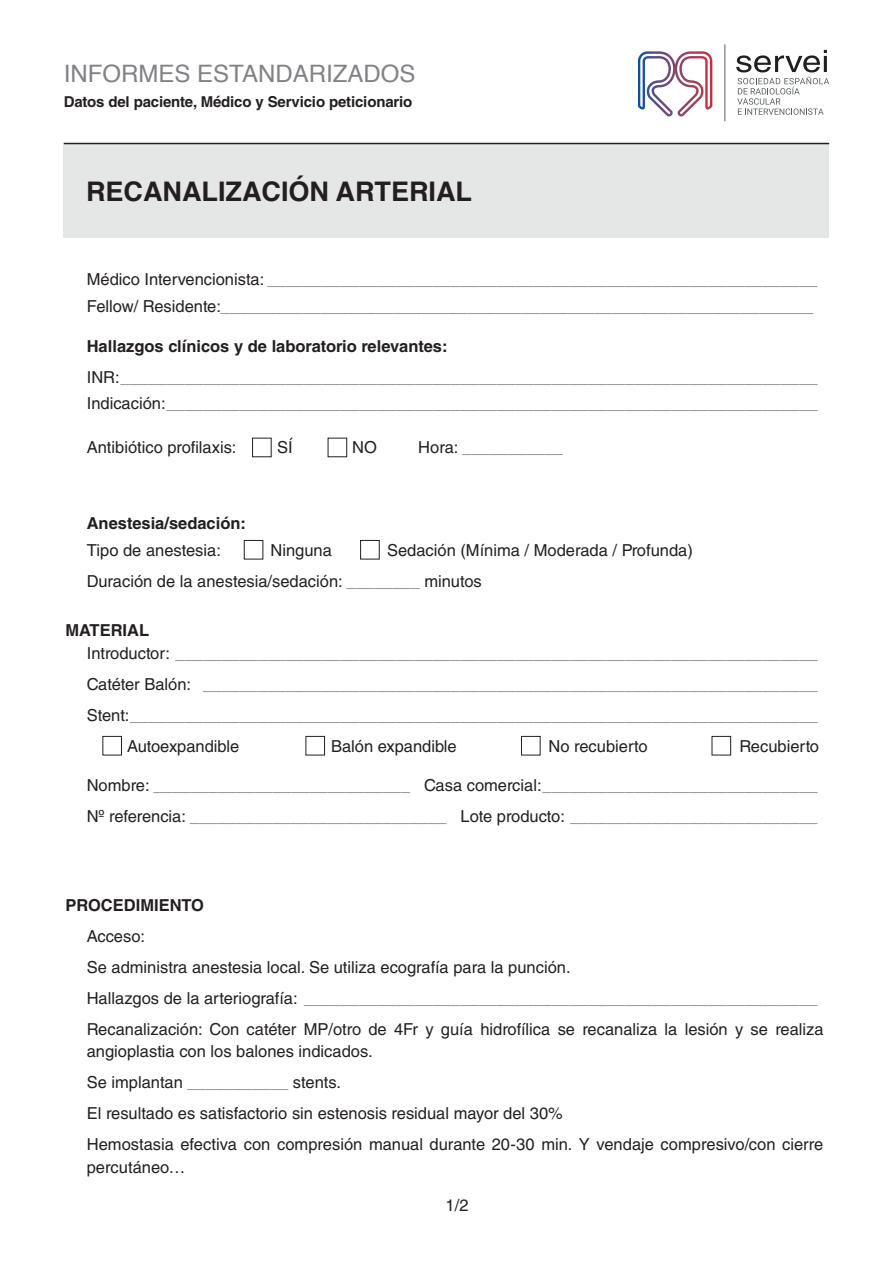
<style>
.page{position:relative;width:893px;height:1263px;background:#fff}
.page>*{position:absolute;margin:0;border:0;box-sizing:border-box;transform-origin:0 0}
.t1{font:700 27px "Helvetica";color:#231f20}
.t2{font:24px "Helvetica";color:#808285}
.t3{font:16.5px "Helvetica LT Std";color:#808285}
.t4{font:16.5px/22.5px "Helvetica LT Std";color:#231f20}
.t5{font:700 16.5px "Helvetica LT Std";color:#231f20}
.t6{font:700 15px "Helvetica LT Std";letter-spacing:-.01em;color:#231f20}
.s1{color:#231f20}
.s2{color:#808285}
</style>
<div class="page">
<div style="left:64px;top:144px;width:765px;height:94px;background:#e5e7e6"></div>
<hr style="left:724px;top:44px;width:1px;height:77px;background:#5b5e5e">
<svg style="left:638px;top:51px;width:74px;height:65px"></svg>
<svg style="left:736px;top:50px;width:93px;height:65px"></svg>
<hr style="left:824px;top:56px;width:3px;height:16px;background:#231f20">
<hr style="left:64px;top:143px;width:765px;height:1px;background:#231f20">
<div style="left:244px;top:540px;width:19px;height:19px;border:1px solid #231f20"></div>
<div style="left:252px;top:438px;width:20px;height:19px;border:1px solid #231f20"></div>
<div style="left:102px;top:736px;width:20px;height:19px;border:1px solid #231f20"></div>
<div style="left:306px;top:736px;width:19px;height:19px;border:1px solid #231f20"></div>
<div style="left:521px;top:736px;width:19px;height:19px;border:1px solid #231f20"></div>
<div style="left:712px;top:736px;width:19px;height:19px;border:1px solid #231f20"></div>
<div style="left:360px;top:540px;width:20px;height:19px;border:1px solid #231f20"></div>
<div style="left:328px;top:438px;width:19px;height:19px;border:1px solid #231f20"></div>
<p class="t2" style="left:64px;top:55px;width:353px">INFORMES ESTANDARIZADOS</p>
<p class="t6" style="left:64px;top:92px;width:350px">Datos del paciente, Médico y Servicio peticionario</p>
<p class="t1" style="left:86px;top:170px;width:387px">RECANALIZACIÓN ARTERIAL</p>
<p class="t3" style="left:87px;top:270px;width:733px"><span class="s1">Médico Intervencionista:</span> ____________________________________________________________</p>
<p class="t3" style="left:87px;top:297px;width:729px"><span class="s1">Fellow/ Residente:</span>_________________________________________________________________</p>
<p class="t5" style="left:87px;top:336px;width:362px">Hallazgos clínicos y de laboratorio relevantes:</p>
<p class="t3" style="left:87px;top:367px;width:733px"><span class="s1">INR:</span>____________________________________________________________________________</p>
<p class="t3" style="left:87px;top:394px;width:733px"><span class="s1">Indicación:</span>_______________________________________________________________________</p>
<p class="t4" style="left:87px;top:436px;width:151px">Antibiótico profilaxis:</p>
<p class="t4" style="left:277px;top:436px;width:17px">SÍ</p>
<p class="t4" style="left:352px;top:436px;width:26px">NO</p>
<p class="t3" style="left:418px;top:438px;width:146px"><span class="s1">Hora:</span> ___________</p>
<p class="t5" style="left:87px;top:513px;width:161px">Anestesia/sedación:</p>
<p class="t4" style="left:87px;top:539px;width:136px">Tipo de anestesia:</p>
<p class="t4" style="left:271px;top:539px;width:63px">Ninguna</p>
<p class="t4" style="left:387px;top:539px;width:307px">Sedación (Mínima / Moderada / Profunda)</p>
<p class="t4" style="left:87px;top:570px;width:397px">Duración de la anestesia/sedación: <span class="s2">________</span> minutos</p>
<p class="t5" style="left:65px;top:620px;width:85px">MATERIAL</p>
<p class="t3" style="left:87px;top:643px;width:733px"><span class="s1">Introductor:</span> ______________________________________________________________________</p>
<p class="t3" style="left:87px;top:674px;width:733px"><span class="s1">Catéter Balón:</span> ___________________________________________________________________</p>
<p class="t3" style="left:87px;top:705px;width:733px"><span class="s1">Stent:</span>___________________________________________________________________________</p>
<p class="t4" style="left:127px;top:734px;width:114px">Autoexpandible</p>
<p class="t4" style="left:331px;top:734px;width:127px">Balón expandible</p>
<p class="t4" style="left:549px;top:734px;width:101px">No recubierto</p>
<p class="t4" style="left:739px;top:734px;width:81px">Recubierto</p>
<p class="t3" style="left:87px;top:776px;width:733px"><span class="s1">Nombre:</span> ____________________________ <span class="s1">Casa comercial:</span>______________________________</p>
<p class="t3" style="left:87px;top:807px;width:733px"><span class="s1">Nº referencia:</span> ____________________________ <span class="s1">Lote producto:</span> ___________________________</p>
<p class="t5" style="left:65px;top:895px;width:140px">PROCEDIMIENTO</p>
<p class="t4" style="left:87px;top:925px;width:60px">Acceso:</p>
<p class="t4" style="left:87px;top:956px;width:485px">Se administra anestesia local. Se utiliza ecografía para la punción.</p>
<p class="t3" style="left:87px;top:988px;width:733px"><span class="s1">Hallazgos de la arteriografía:</span> ________________________________________________________</p>
<p class="t4" style="left:87px;top:1018px;width:738px">Recanalización: Con catéter MP/otro de 4Fr y guía hidrofílica se recanaliza la lesión y se realiza angioplastia con los balones indicados.</p>
<p class="t4" style="left:87px;top:1071px;width:256px">Se implantan <span class="s2">___________</span> stents.</p>
<p class="t4" style="left:87px;top:1102px;width:478px">El resultado es satisfactorio sin estenosis residual mayor del 30%</p>
<p class="t4" style="left:87px;top:1133px;width:738px">Hemostasia efectiva con compresión manual durante 20-30 min. Y vendaje compresivo/con cierre percutáneo…</p>
<p class="t4" style="left:446px;top:1194px;width:24px">1/2</p>
</div>
